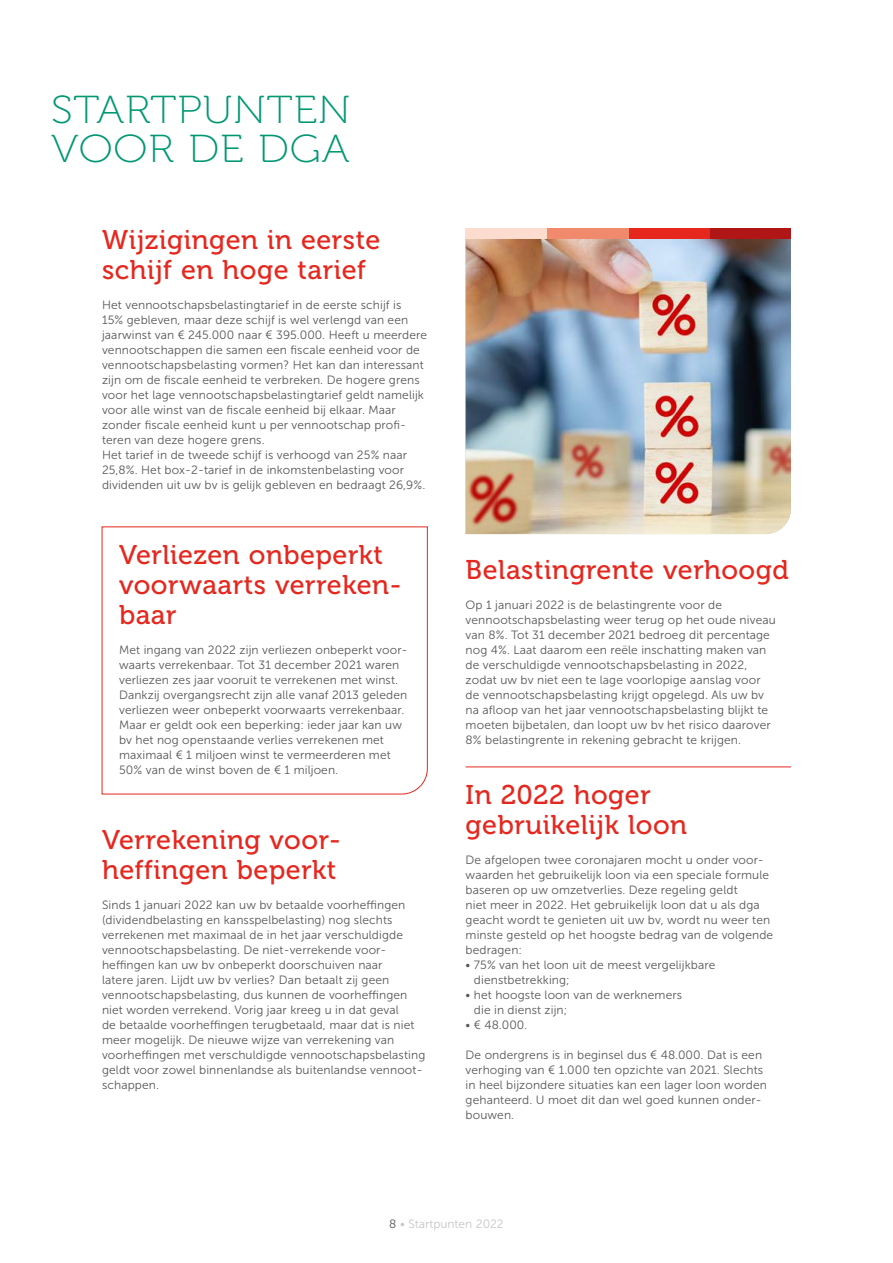
<style>
.page{position:relative;width:893px;height:1263px;background:#fff}
.page>*{position:absolute;margin:0;border:0;box-sizing:border-box;transform-origin:0 0}
.t1{font:39px/39px "Museo 100";letter-spacing:.02em;color:#009872;scale:1.1 1}
.t2{font:27px/30px "Museo 500";letter-spacing:.02em;color:#e5271e}
.t3{font:12px/15px "Museo Sans 300";letter-spacing:.01em;color:#575756}
.t4{font:12px "Museo Sans 300";color:#c6c6c6}
.s1{color:#575756}
</style>
<div class="page">
<svg style="left:101px;top:526px;width:327px;height:269px"></svg>
<img style="left:466px;top:239px;width:325px;height:295px">
<div style="left:710px;top:229px;width:81px;height:10px;background:#af1615"></div>
<div style="left:628px;top:229px;width:82px;height:10px;background:#e5271e"></div>
<div style="left:547px;top:229px;width:81px;height:10px;background:#f18a6c"></div>
<div style="left:466px;top:229px;width:81px;height:10px;background:#fcdcce"></div>
<hr style="left:466px;top:766px;width:325px;height:1px;background:#e5271e">
<h1 class="t1" style="left:51px;top:91px;width:274px">STARTPUNTEN<br>VOOR DE DGA</h1>
<h2 class="t2" style="left:102px;top:225px;width:280px">Wijzigingen in eerste schijf en hoge tarief</h2>
<p class="t3" style="left:102px;top:297px;width:327px">Het vennootschapsbelastingtarief in de eerste schijf is<br>15% gebleven, maar deze schijf is wel verlengd van een jaarwinst van € 245.000 naar € 395.000. Heeft u meerdere vennootschappen die samen een fiscale eenheid voor de vennootschapsbelasting vormen? Het kan dan interessant zijn om de fiscale eenheid te verbreken. De hogere grens voor het lage vennootschapsbelastingtarief geldt namelijk voor alle winst van de fiscale eenheid bij elkaar. Maar zonder fiscale eenheid kunt u per vennootschap profi&shy;teren van deze hogere grens.<br>Het tarief in de tweede schijf is verhoogd van 25% naar 25,8%. Het box-2-tarief in de inkomstenbelasting voor dividenden uit uw bv is gelijk gebleven en bedraagt 26,9%.</p>
<h2 class="t2" style="left:119px;top:540px;width:284px">Verliezen onbeperkt voorwaarts verreken&shy;baar</h2>
<p class="t3" style="left:119px;top:642px;width:290px">Met ingang van 2022 zijn verliezen onbeperkt voor&shy;waarts verrekenbaar. Tot 31 december 2021 waren verliezen zes jaar vooruit te verrekenen met winst.<br>Dankzij overgangsrecht zijn alle vanaf 2013 geleden verliezen weer onbeperkt voorwaarts verrekenbaar.<br>Maar er geldt ook een beperking: ieder jaar kan uw bv het nog openstaande verlies verrekenen met maximaal € 1 miljoen winst te vermeerderen met 50% van de winst boven de € 1 miljoen.</p>
<h2 class="t2" style="left:102px;top:825px;width:236px">Verrekening voor&shy;heffingen beperkt</h2>
<p class="t3" style="left:102px;top:897px;width:325px">Sinds 1 januari 2022 kan uw bv betaalde voorheffingen (dividendbelasting en kansspelbelasting) nog slechts verrekenen met maximaal de in het jaar verschuldigde vennootschapsbelasting. De niet-verrekende voor&shy;heffingen kan uw bv onbeperkt doorschuiven naar<br>latere jaren. Lijdt uw bv verlies? Dan betaalt zij geen vennootschapsbelasting, dus kunnen de voorheffingen niet worden verrekend. Vorig jaar kreeg u in dat geval<br>de betaalde voorheffingen terugbetaald, maar dat is niet meer mogelijk. De nieuwe wijze van verrekening van voorheffingen met verschuldigde vennootschapsbelasting geldt voor zowel binnenlandse als buitenlandse vennoot&shy;schappen.</p>
<h2 class="t2" style="left:466px;top:555px;width:325px">Belastingrente verhoogd</h2>
<p class="t3" style="left:466px;top:597px;width:312px">Op 1 januari 2022 is de belastingrente voor de vennootschapsbelasting weer terug op het oude niveau van 8%. Tot 31 december 2021 bedroeg dit percentage nog 4%. Laat daarom een reële inschatting maken van de verschuldigde vennootschapsbelasting in 2022, zodat uw bv niet een te lage voorlopige aanslag voor de vennootschapsbelasting krijgt opgelegd. Als uw bv na afloop van het jaar vennootschapsbelasting blijkt te moeten bijbetalen, dan loopt uw bv het risico daarover 8% belastingrente in rekening gebracht te krijgen.</p>
<h2 class="t2" style="left:466px;top:780px;width:223px">In 2022 hoger gebruikelijk loon</h2>
<p class="t3" style="left:466px;top:852px;width:309px">De afgelopen twee coronajaren mocht u onder voor&shy;waarden het gebruikelijk loon via een speciale formule baseren op uw omzetverlies. Deze regeling geldt<br>niet meer in 2022. Het gebruikelijk loon dat u als dga geacht wordt te genieten uit uw bv, wordt nu weer ten minste gesteld op het hoogste bedrag van de volgende bedragen:</p>
<p class="t3" style="left:474px;top:957px;width:243px;text-indent:-8px">• 75% van het loon uit de meest vergelijkbare dienstbetrekking;</p>
<p class="t3" style="left:474px;top:987px;width:210px;text-indent:-8px">• het hoogste loon van de werknemers die in dienst zijn;</p>
<p class="t3" style="left:466px;top:1017px;width:63px">• € 48.000.</p>
<p class="t3" style="left:466px;top:1047px;width:303px">De ondergrens is in beginsel dus € 48.000. Dat is een verhoging van € 1.000 ten opzichte van 2021. Slechts in heel bijzondere situaties kan een lager loon worden gehanteerd. U moet dit dan wel goed kunnen onder&shy;bouwen.</p>
<p class="t4" style="left:389px;top:1218px;width:116px"><span class="s1">8</span> • Startpunten 2022</p>
</div>
